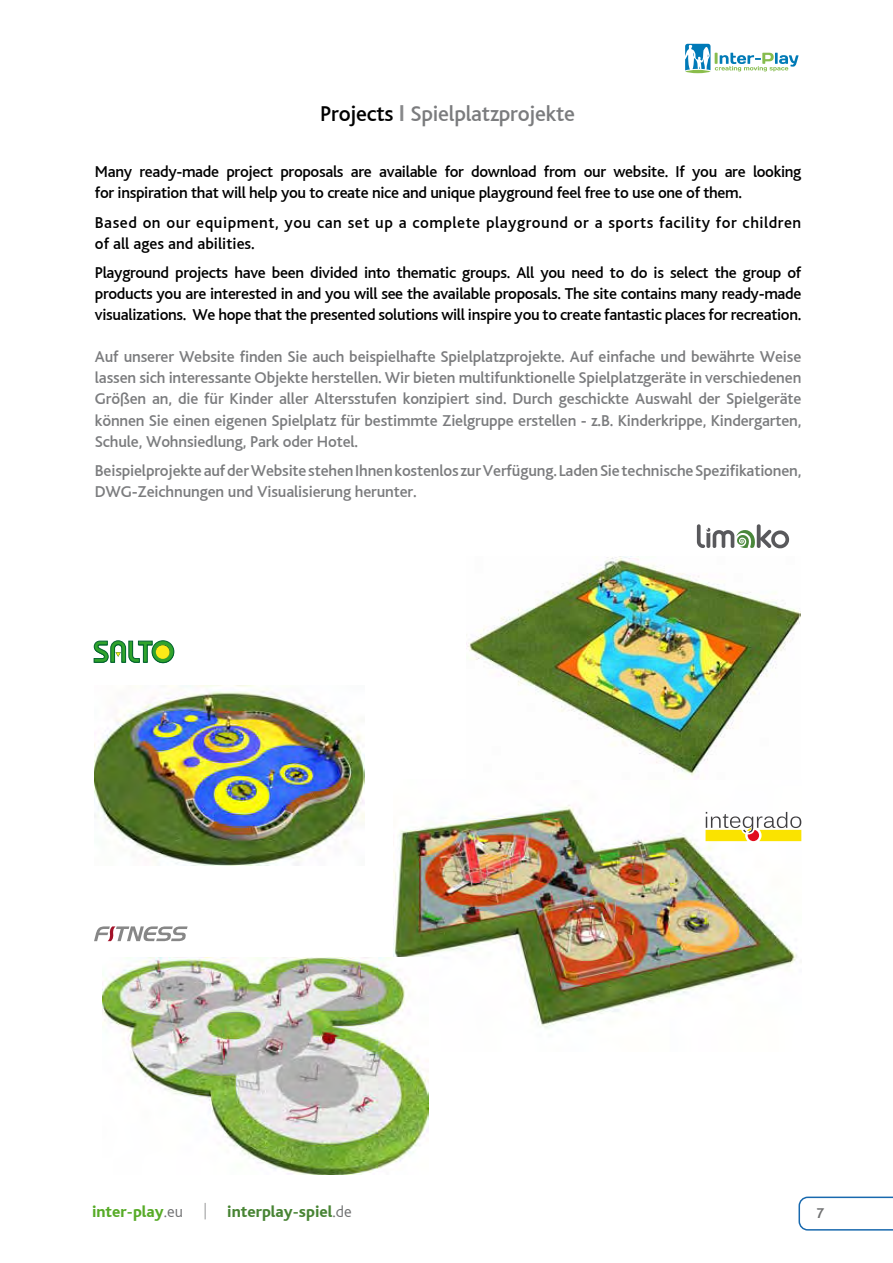
<style>
.page{position:relative;width:893px;height:1263px;background:#fff}
.page>*{position:absolute;margin:0;border:0;box-sizing:border-box;transform-origin:0 0}
.t1{font:500 22.5px "Bliss";letter-spacing:-.01em;color:#7b7c7e}
.t2{font:500 16.5px/21px "Bliss";letter-spacing:-.01em;color:#7b7c7e;text-align:justify}
.t3{font:500 16.5px/21px "Bliss";letter-spacing:-.02em;color:#000}
.t4{font:500 16.5px/21px "Bliss";letter-spacing:.03em;color:#000}
.t5{font:800 16.5px "Bliss";color:#488434}
.t6{font:800 16.5px "Bliss";color:#57ab27}
.t7{font:300 16.5px "Panton";color:#707172}
.t8{font:700 14.85px "Bliss";color:#707172}
.s1{color:#000}
.s2{font-family:"Geometric 415 Md EU";font-weight:400;color:#87888a}
.s3{font-weight:300;color:#707172}
</style>
<div class="page">
<hr style="left:685px;top:70px;width:26px;height:3px;background:#8abd4b;border-radius:50%">
<svg style="left:685px;top:44px;width:114px;height:27px"></svg>
<img style="left:393px;top:805px;width:408px;height:223px">
<svg style="left:94px;top:926px;width:94px;height:15px"></svg>
<img style="left:466px;top:557px;width:334px;height:220px">
<img style="left:94px;top:685px;width:270px;height:180px">
<svg style="left:706px;top:812px;width:95px;height:29px"></svg>
<img style="left:102px;top:957px;width:327px;height:218px">
<svg style="left:798px;top:1196px;width:95px;height:35px"></svg>
<div style="left:152px;top:641px;width:22px;height:22px;background:#00632e;border-radius:50%"></div>
<svg style="left:152px;top:641px;width:22px;height:21px"></svg>
<div style="left:152px;top:641px;width:22px;height:22px;border:1px solid #00632e;border-radius:50%"></div>
<svg style="left:94px;top:641px;width:76px;height:22px"></svg>
<svg style="left:697px;top:524px;width:92px;height:24px"></svg>
<h1 class="t1" style="left:320px;top:101px;width:256px"><span class="s1">Projects</span> <span class="s2">I</span> Spielplatzprojekte</h1>
<p class="t3" style="left:95px;top:161px;width:708px">Many ready-made project proposals are available for download from our website. If you are looking for inspiration that will help you to create nice and unique playground feel free to use one of them.</p>
<p class="t4" style="left:95px;top:212px;width:708px">Based on our equipment, you can set up a complete playground or a sports facility for children of all ages and abilities.</p>
<p class="t3" style="left:95px;top:262px;width:708px;text-align:justify">Playground projects have been divided into thematic groups. All you need to do is select the group of products you are interested in and you will see the available proposals. The site contains many ready-made visualizations. We hope that the presented solutions will inspire you to create fantastic places for recreation.</p>
<p class="t2" style="left:95px;top:346px;width:708px">Auf unserer Website finden Sie auch beispielhafte Spielplatzprojekte. Auf einfache und bewährte Weise lassen sich interessante Objekte herstellen. Wir bieten multifunktionelle Spielplatzgeräte in verschiedenen Größen an, die für Kinder aller Altersstufen konzipiert sind. Durch geschickte Auswahl der Spielgeräte können Sie einen eigenen Spielplatz für bestimmte Zielgruppe erstellen - z.B. Kinderkrippe, Kindergarten, Schule, Wohnsiedlung, Park oder Hotel.</p>
<p class="t2" style="left:95px;top:460px;width:708px">Beispielprojekte auf der Website stehen Ihnen kostenlos zur Verfügung. Laden Sie technische Spezifikationen,<br>DWG-Zeichnungen und Visualisierung herunter.</p>
<p class="t6" style="left:92px;top:1202px;width:92px">inter-play<span class="s3">.eu</span></p>
<p class="t7" style="left:204px;top:1201px;width:4px">|</p>
<p class="t5" style="left:227px;top:1202px;width:126px">interplay-spiel<span class="s3">.de</span></p>
<p class="t8" style="left:816px;top:1205px;width:10px">7</p>
</div>
